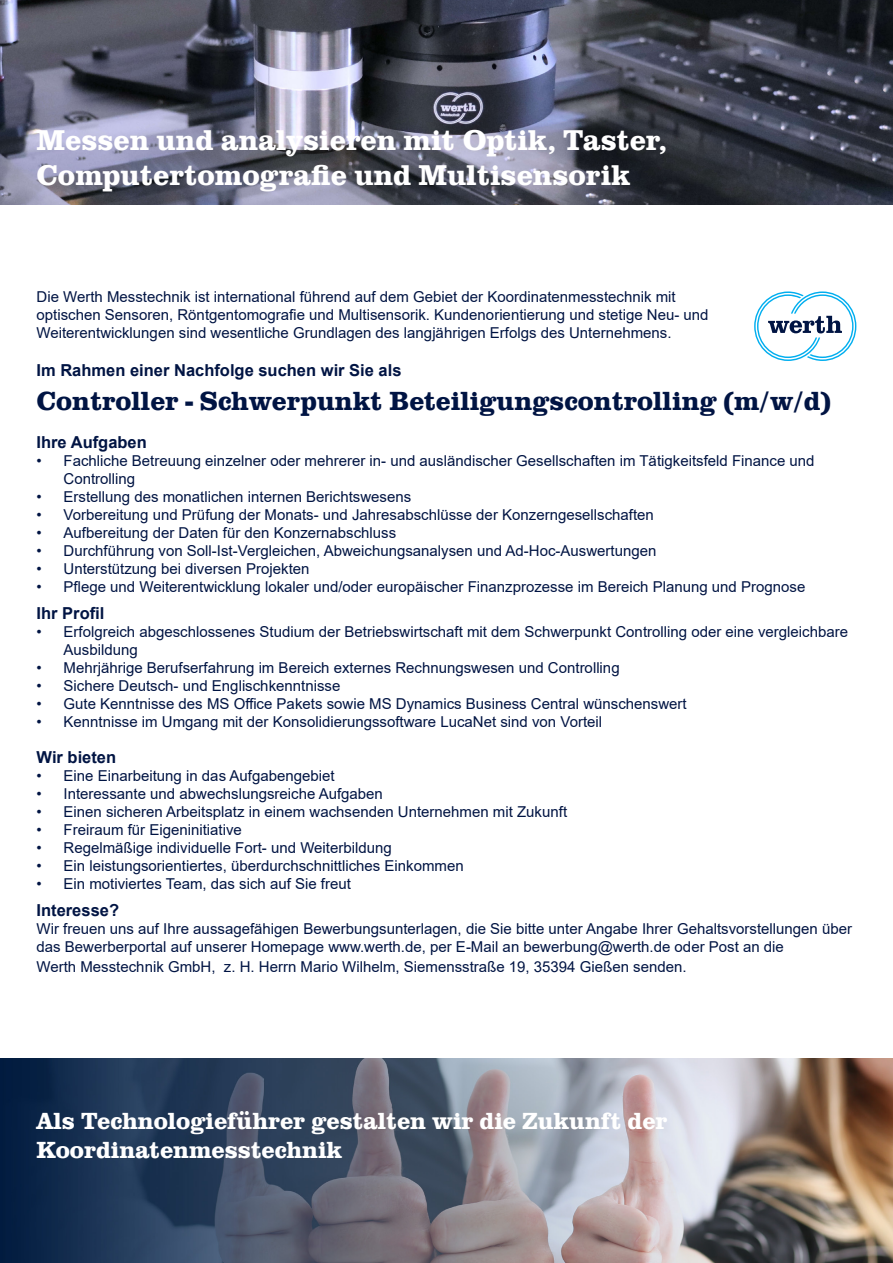
<style>
.page{position:relative;width:893px;height:1263px;background:#fff}
.page>*{position:absolute;margin:0;border:0;box-sizing:border-box;transform-origin:0 0}
.t1{font:700 29.4px/35.2px "Clarendon URW";color:#fff}
.t2{font:700 27px "Clarendon URW";color:#001443}
.t3{font:700 24px/28.8px "Clarendon URW";color:#fff}
.t4{font:700 16.5px "Arial";color:#001443}
.t5{font:15px/18px "Arial";color:#001443}
</style>
<div class="page">
<svg style="left:754px;top:291px;width:102px;height:70px"></svg>
<img style="left:0;top:1059px;width:893px;height:204px">
<img style="left:0;top:0;width:893px;height:204px">
<h1 class="t1" style="left:37px;top:121px;width:632px">Messen und analysieren mit Optik, Taster,<br>Computertomografie und Multisensorik</h1>
<p class="t5" style="left:37px;top:288px;width:673px">Die Werth Messtechnik ist international führend auf dem Gebiet der Koordinatenmesstechnik mit optischen Sensoren, Röntgentomografie und Multisensorik. Kundenorientierung und stetige Neu- und<br>Weiterentwicklungen sind wesentliche Grundlagen des langjährigen Erfolgs des Unternehmens.</p>
<p class="t4" style="left:37px;top:358px;width:366px">Im Rahmen einer Nachfolge suchen wir Sie als</p>
<h2 class="t2" style="left:37px;top:381px;width:796px">Controller - Schwerpunkt Beteiligungscontrolling (m/w/d)</h2>
<p class="t4" style="left:37px;top:430px;width:112px">Ihre Aufgaben</p>
<p class="t5" style="left:64px;top:452px;width:752px;text-indent:-27px">• Fachliche Betreuung einzelner oder mehrerer in- und ausländischer Gesellschaften im Tätigkeitsfeld Finance und<br>Controlling</p>
<p class="t5" style="left:37px;top:488px;width:376px">• Erstellung des monatlichen internen Berichtswesens</p>
<p class="t5" style="left:37px;top:506px;width:619px">• Vorbereitung und Prüfung der Monats- und Jahresabschlüsse der Konzerngesellschaften</p>
<p class="t5" style="left:37px;top:524px;width:361px">• Aufbereitung der Daten für den Konzernabschluss</p>
<p class="t5" style="left:37px;top:542px;width:621px">• Durchführung von Soll-Ist-Vergleichen, Abweichungsanalysen und Ad-Hoc-Auswertungen</p>
<p class="t5" style="left:37px;top:560px;width:274px">• Unterstützung bei diversen Projekten</p>
<p class="t5" style="left:37px;top:578px;width:770px">• Pflege und Weiterentwicklung lokaler und/oder europäischer Finanzprozesse im Bereich Planung und Prognose</p>
<p class="t4" style="left:37px;top:601px;width:69px">Ihr Profil</p>
<p class="t5" style="left:64px;top:623px;width:786px;text-indent:-27px">• Erfolgreich abgeschlossenes Studium der Betriebswirtschaft mit dem Schwerpunkt Controlling oder eine vergleichbare<br>Ausbildung</p>
<p class="t5" style="left:37px;top:659px;width:585px">• Mehrjährige Berufserfahrung im Bereich externes Rechnungswesen und Controlling</p>
<p class="t5" style="left:37px;top:677px;width:305px">• Sichere Deutsch- und Englischkenntnisse</p>
<p class="t5" style="left:37px;top:695px;width:652px">• Gute Kenntnisse des MS Office Pakets sowie MS Dynamics Business Central wünschenswert</p>
<p class="t5" style="left:37px;top:713px;width:567px">• Kenntnisse im Umgang mit der Konsolidierungssoftware LucaNet sind von Vorteil</p>
<p class="t4" style="left:37px;top:745px;width:81px">Wir bieten</p>
<p class="t5" style="left:37px;top:767px;width:300px">• Eine Einarbeitung in das Aufgabengebiet</p>
<p class="t5" style="left:37px;top:785px;width:348px">• Interessante und abwechslungsreiche Aufgaben</p>
<p class="t5" style="left:37px;top:803px;width:532px">• Einen sicheren Arbeitsplatz in einem wachsenden Unternehmen mit Zukunft</p>
<p class="t5" style="left:37px;top:821px;width:207px">• Freiraum für Eigeninitiative</p>
<p class="t5" style="left:37px;top:839px;width:357px">• Regelmäßige individuelle Fort- und Weiterbildung</p>
<p class="t5" style="left:37px;top:857px;width:429px">• Ein leistungsorientiertes, überdurchschnittliches Einkommen</p>
<p class="t5" style="left:37px;top:875px;width:316px">• Ein motiviertes Team, das sich auf Sie freut</p>
<p class="t4" style="left:37px;top:898px;width:84px">Interesse?</p>
<p class="t5" style="left:37px;top:920px;width:817px">Wir freuen uns auf Ihre aussagefähigen Bewerbungsunterlagen, die Sie bitte unter Angabe Ihrer Gehaltsvorstellungen über das Bewerberportal auf unserer Homepage www.werth.de, per E-Mail an bewerbung@werth.de oder Post an die</p>
<p class="t5" style="left:37px;top:957px;width:651px">Werth Messtechnik GmbH, z. H. Herrn Mario Wilhelm, Siemensstraße 19, 35394 Gießen senden.</p>
<h3 class="t3" style="left:37px;top:1105px;width:632px">Als Technologieführer gestalten wir die Zukunft der<br>Koordinatenmesstechnik</h3>
</div>
